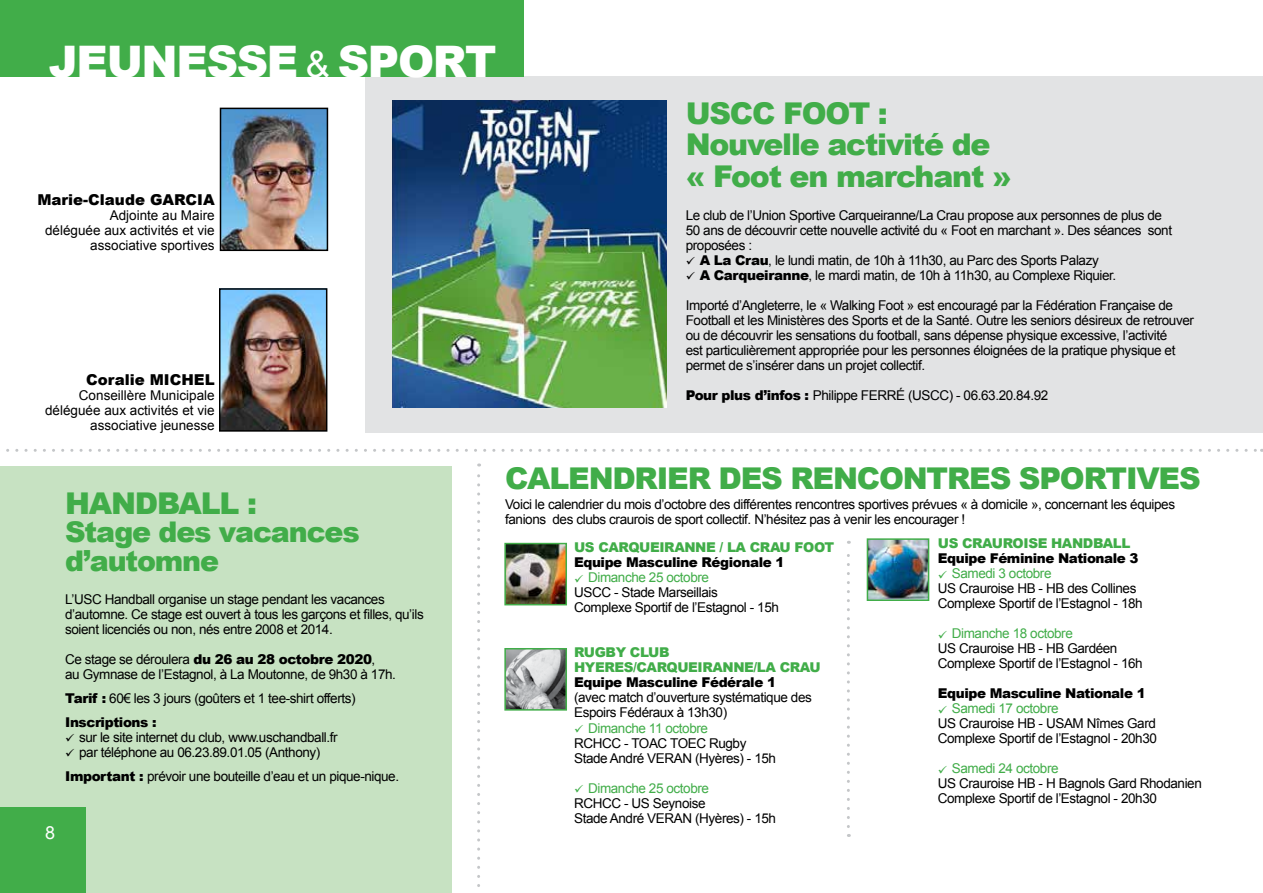
<style>
.page{position:relative;width:1263px;height:893px;background:#fff}
.page>*{position:absolute;margin:0;border:0;box-sizing:border-box;transform-origin:0 0}
.t1{font:900 43.5px "Arial";letter-spacing:-.03em;color:#fff}
.t2{font:900 30px/31.5px "Arial";letter-spacing:-.04em;color:#41ad49}
.t3{font:900 28.5px/28.5px "Arial";letter-spacing:-.04em;color:#41ad49}
.t4{font:18px "Arial";color:#fff}
.t5{font:900 15px "Arial";color:#000}
.t6{font:13.5px/15px "Arial";letter-spacing:-.03em;color:#000}
.t7{font:13.5px/15px "Arial";color:#000;text-align:right}
.t8{font:900 13.5px "Arial";letter-spacing:-.03em;color:#000}
.t9{font:900 13.5px/15px "Arial";letter-spacing:-.03em;color:#41ad49}
.s1{font-weight:400;font-size:36px}
.s2{font-weight:900}
.s3{color:#41ad49}
</style>
<div class="page">
<div style="left:0;top:466px;width:452px;height:427px;background:#c7e2c2"></div>
<div style="left:366px;top:76px;width:897px;height:357px;background:#e2e3e4"></div>
<div style="left:0;top:0;width:523px;height:76px;background:#41ad49"></div>
<div style="left:0;top:807px;width:86px;height:86px;background:#41ad49"></div>
<img style="left:223px;top:111px;width:102px;height:137px">
<div style="left:220px;top:108px;width:108px;height:143px;border:2px solid #000"></div>
<img style="left:222px;top:291px;width:102px;height:138px">
<div style="left:219px;top:288px;width:108px;height:144px;border:2px solid #000"></div>
<img style="left:393px;top:100px;width:274px;height:307px">
<img style="left:507px;top:546px;width:57px;height:56px">
<div style="left:504px;top:543px;width:63px;height:62px;border:2px solid #41ad49"></div>
<img style="left:870px;top:541px;width:56px;height:57px">
<div style="left:867px;top:538px;width:62px;height:63px;border:2px solid #41ad49"></div>
<img style="left:507px;top:651px;width:57px;height:57px">
<div style="left:504px;top:648px;width:63px;height:63px;border:2px solid #41ad49"></div>
<svg style="left:847px;top:541px;width:3px;height:286px"></svg>
<svg style="left:477px;top:463px;width:3px;height:424px"></svg>
<svg style="left:6px;top:449px;width:1256px;height:3px"></svg>
<h1 class="t1" style="left:49px;top:29px;width:449px">JEUNESSE <span class="s1">&amp;</span> SPORT</h1>
<p class="t5" style="left:37px;top:188px;width:179px">Marie-Claude GARCIA</p>
<p class="t7" style="left:45px;top:208px;width:171px">Adjointe au Maire<br>déléguée aux activités et vie associative sportives</p>
<p class="t5" style="left:86px;top:368px;width:130px">Coralie MICHEL</p>
<p class="t7" style="left:45px;top:388px;width:171px">Conseillère Municipale déléguée aux activités et vie associative jeunesse</p>
<h2 class="t2" style="left:686px;top:96px;width:328px">USCC FOOT :<br>Nouvelle activité de « Foot en marchant »</h2>
<p class="t6" style="left:686px;top:208px;width:488px">Le club de l’Union Sportive Carqueiranne/La Crau propose aux personnes de plus de<br>50 ans de découvrir cette nouvelle activité du « Foot en marchant ». Des séances sont proposées :</p>
<p class="t6" style="left:686px;top:253px;width:415px">✓ <span class="s2">A La Crau</span>, le lundi matin, de 10h à 11h30, au Parc des Sports Palazy</p>
<p class="t6" style="left:686px;top:268px;width:432px">✓ <span class="s2">A Carqueiranne</span>, le mardi matin, de 10h à 11h30, au Complexe Riquier.</p>
<p class="t6" style="left:686px;top:298px;width:510px">Importé d’Angleterre, le « Walking Foot » est encouragé par la Fédération Française de Football et les Ministères des Sports et de la Santé. Outre les seniors désireux de retrouver ou de découvrir les sensations du football, sans dépense physique excessive, l’activité<br>est particulièrement appropriée pour les personnes éloignées de la pratique physique et permet de s’insérer dans un projet collectif.</p>
<p class="t6" style="left:686px;top:388px;width:364px"><span class="s2">Pour plus d’infos :</span> Philippe FERRÉ (USCC) - 06.63.20.84.92</p>
<h2 class="t2" style="left:65px;top:486px;width:194px">HANDBALL :</h2>
<h3 class="t3" style="left:65px;top:517px;width:296px">Stage des vacances d’automne</h3>
<p class="t6" style="left:65px;top:592px;width:360px">L’USC Handball organise un stage pendant les vacances d’automne. Ce stage est ouvert à tous les garçons et filles, qu’ils soient licenciés ou non, nés entre 2008 et 2014.</p>
<p class="t6" style="left:65px;top:652px;width:332px">Ce stage se déroulera <span class="s2">du 26 au 28 octobre 2020</span>,<br>au Gymnase de l’Estagnol, à La Moutonne, de 9h30 à 17h.</p>
<p class="t6" style="left:65px;top:686px;width:292px;line-height:24px"><span class="s2">Tarif :</span> 60€ les 3 jours (goûters et 1 tee-shirt offerts)<br><span class="s2">Inscriptions :</span></p>
<p class="t6" style="left:65px;top:730px;width:274px">✓ sur le site internet du club, www.uschandball.fr</p>
<p class="t6" style="left:65px;top:740px;width:335px;line-height:24px">✓ par téléphone au 06.23.89.01.05 (Anthony)<br><span class="s2">Important :</span> prévoir une bouteille d’eau et un pique-nique.</p>
<h3 class="t4" style="left:45px;top:821px;width:12px">8</h3>
<h2 class="t2" style="left:505px;top:462px;width:697px">CALENDRIER DES RENCONTRES SPORTIVES</h2>
<p class="t6" style="left:505px;top:497px;width:671px">Voici le calendrier du mois d’octobre des différentes rencontres sportives prévues « à domicile », concernant les équipes fanions des clubs craurois de sport collectif. N’hésitez pas à venir les encourager !</p>
<p class="t9" style="left:938px;top:535px;width:194px">US CRAUROISE HANDBALL</p>
<p class="t8" style="left:938px;top:549px;width:202px">Equipe Féminine Nationale 3</p>
<p class="t6" style="left:938px;top:566px;width:206px"><span class="s3">✓ Samedi 3 octobre<br></span>US Crauroise HB - HB des Collines<br>Complexe Sportif de l’Estagnol - 18h</p>
<p class="t6" style="left:938px;top:626px;width:206px"><span class="s3">✓ Dimanche 18 octobre<br></span>US Crauroise HB - HB Gardéen<br>Complexe Sportif de l’Estagnol - 16h</p>
<p class="t8" style="left:938px;top:684px;width:209px">Equipe Masculine Nationale 1</p>
<p class="t6" style="left:938px;top:701px;width:221px"><span class="s3">✓ Samedi 17 octobre<br></span>US Crauroise HB - USAM Nîmes Gard<br>Complexe Sportif de l’Estagnol - 20h30</p>
<p class="t6" style="left:938px;top:761px;width:265px"><span class="s3">✓ Samedi 24 octobre<br></span>US Crauroise HB - H Bagnols Gard Rhodanien<br>Complexe Sportif de l’Estagnol - 20h30</p>
<p class="t9" style="left:574px;top:540px;width:262px">US CARQUEIRANNE / LA CRAU FOOT</p>
<p class="t8" style="left:574px;top:553px;width:212px">Equipe Masculine Régionale 1</p>
<p class="t6" style="left:574px;top:570px;width:206px"><span class="s3">✓ Dimanche 25 octobre<br></span>USCC - Stade Marseillais<br>Complexe Sportif de l’Estagnol - 15h</p>
<p class="t9" style="left:574px;top:645px;width:248px">RUGBY CLUB<br>HYERES/CARQUEIRANNE/LA CRAU</p>
<p class="t8" style="left:574px;top:673px;width:203px">Equipe Masculine Fédérale 1</p>
<p class="t6" style="left:574px;top:690px;width:239px">(avec match d’ouverture systématique des<br>Espoirs Fédéraux à 13h30)</p>
<p class="t6" style="left:574px;top:720px;width:204px"><span class="s3">✓ Dimanche 11 octobre<br></span>RCHCC - TOAC TOEC Rugby<br>Stade André VERAN (Hyères) - 15h</p>
<p class="t6" style="left:574px;top:780px;width:204px"><span class="s3">✓ Dimanche 25 octobre<br></span>RCHCC - US Seynoise<br>Stade André VERAN (Hyères) - 15h</p>
</div>
